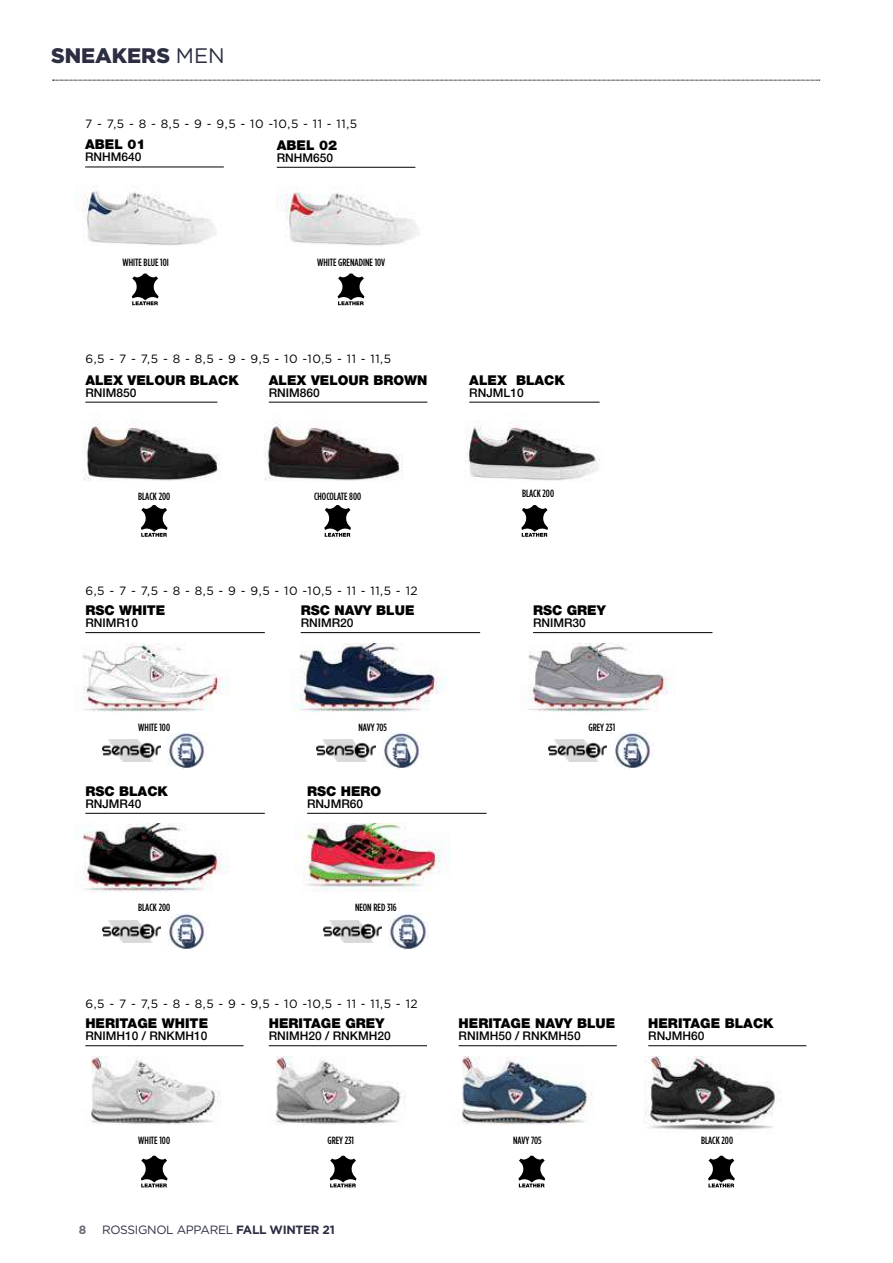
<style>
.page{position:relative;width:893px;height:1263px;background:#fff}
.page>*{position:absolute;margin:0;border:0;box-sizing:border-box;transform-origin:0 0}
.t1{font:900 21px "Gotham";color:#2c2e42}
.t2{font:900 13.5px "Helvetica Neue LT Std";color:#000}
.t3{font:12px "Gotham";letter-spacing:.05em;color:#000}
.t4{font:500 12px "Helvetica Neue LT Std";color:#000}
.t5{font:12px "Gotham";letter-spacing:-.025em;color:#2c2e42}
.t6{font:700 12px "Gotham";color:#6b6d7b}
.t7{font:500 10.5px "Gotham Condensed";color:#000}
.s1{font-weight:400}
.s2{font-weight:700}
</style>
<div class="page">
<svg style="left:53px;top:80px;width:767px;height:1px"></svg>
<img style="left:82px;top:185px;width:135px;height:60px">
<hr style="left:85px;top:167px;width:139px;height:1px;background:#000">
<hr style="left:277px;top:167px;width:138px;height:1px;background:#000">
<img style="left:277px;top:192px;width:142px;height:54px">
<svg style="left:132px;top:274px;width:27px;height:31px"></svg>
<svg style="left:338px;top:274px;width:26px;height:31px"></svg>
<img style="left:465px;top:424px;width:135px;height:57px">
<hr style="left:85px;top:402px;width:132px;height:1px;background:#000">
<hr style="left:269px;top:402px;width:158px;height:1px;background:#000">
<hr style="left:469px;top:402px;width:131px;height:1px;background:#000">
<img style="left:84px;top:422px;width:136px;height:59px">
<img style="left:265px;top:421px;width:138px;height:60px">
<svg style="left:141px;top:505px;width:27px;height:32px"></svg>
<svg style="left:324px;top:505px;width:27px;height:32px"></svg>
<svg style="left:521px;top:505px;width:27px;height:32px"></svg>
<hr style="left:85px;top:1045px;width:159px;height:1px;background:#000">
<hr style="left:269px;top:1045px;width:158px;height:1px;background:#000">
<hr style="left:459px;top:1045px;width:158px;height:1px;background:#000">
<hr style="left:648px;top:1045px;width:158px;height:1px;background:#000">
<img style="left:91px;top:1056px;width:128px;height:69px">
<img style="left:276px;top:1056px;width:129px;height:69px">
<img style="left:462px;top:1056px;width:130px;height:69px">
<img style="left:644px;top:1056px;width:137px;height:74px">
<svg style="left:141px;top:1156px;width:27px;height:31px"></svg>
<svg style="left:330px;top:1156px;width:26px;height:31px"></svg>
<svg style="left:518px;top:1156px;width:27px;height:31px"></svg>
<svg style="left:708px;top:1156px;width:27px;height:31px"></svg>
<hr style="left:85px;top:632px;width:180px;height:1px;background:#000">
<hr style="left:301px;top:632px;width:179px;height:1px;background:#000">
<hr style="left:533px;top:632px;width:179px;height:1px;background:#000">
<img style="left:82px;top:643px;width:148px;height:69px">
<img style="left:294px;top:643px;width:152px;height:69px">
<img style="left:528px;top:643px;width:148px;height:70px">
<hr style="left:85px;top:813px;width:180px;height:1px;background:#000">
<hr style="left:307px;top:813px;width:180px;height:1px;background:#000">
<img style="left:82px;top:824px;width:144px;height:68px">
<img style="left:294px;top:824px;width:156px;height:68px">
<img style="left:102px;top:739px;width:58px;height:23px">
<img style="left:317px;top:739px;width:58px;height:23px">
<img style="left:548px;top:739px;width:58px;height:23px">
<img style="left:102px;top:921px;width:58px;height:22px">
<img style="left:323px;top:921px;width:58px;height:22px">
<img style="left:168px;top:732px;width:39px;height:37px">
<img style="left:383px;top:732px;width:39px;height:37px">
<img style="left:614px;top:732px;width:39px;height:37px">
<img style="left:168px;top:914px;width:39px;height:36px">
<img style="left:389px;top:914px;width:40px;height:36px">
<h1 class="t1" style="left:51px;top:43px;width:175px">SNEAKERS <span class="s1">MEN</span></h1>
<p class="t3" style="left:85px;top:116px;width:274px">7 - 7,5 - 8 - 8,5 - 9 - 9,5 - 10 -10,5 - 11 - 11,5</p>
<p class="t2" style="left:277px;top:137px;width:62px">ABEL 02</p>
<p class="t4" style="left:277px;top:150px;width:58px">RNHM650</p>
<p class="t2" style="left:85px;top:136px;width:62px">ABEL 01</p>
<p class="t4" style="left:85px;top:150px;width:58px">RNHM640</p>
<p class="t7" style="left:122px;top:256px;width:48px">WHITE BLUE 10I</p>
<p class="t7" style="left:317px;top:257px;width:70px">WHITE GRENADINE 10V</p>
<p class="t3" style="left:85px;top:351px;width:307px">6,5 - 7 - 7,5 - 8 - 8,5 - 9 - 9,5 - 10 -10,5 - 11 - 11,5</p>
<p class="t2" style="left:85px;top:372px;width:155px">ALEX VELOUR BLACK</p>
<p class="t4" style="left:85px;top:385px;width:53px">RNIM850</p>
<p class="t2" style="left:269px;top:372px;width:160px">ALEX VELOUR BROWN</p>
<p class="t4" style="left:269px;top:385px;width:53px">RNIM860</p>
<p class="t2" style="left:469px;top:372px;width:97px">ALEX BLACK</p>
<p class="t4" style="left:469px;top:385px;width:56px">RNJML10</p>
<p class="t7" style="left:138px;top:491px;width:34px">BLACK 200</p>
<p class="t7" style="left:314px;top:491px;width:49px">CHOCOLATE 800</p>
<p class="t7" style="left:522px;top:488px;width:34px">BLACK 200</p>
<p class="t3" style="left:85px;top:583px;width:334px">6,5 - 7 - 7,5 - 8 - 8,5 - 9 - 9,5 - 10 -10,5 - 11 - 11,5 - 12</p>
<p class="t2" style="left:85px;top:602px;width:82px">RSC WHITE</p>
<p class="t4" style="left:85px;top:615px;width:54px">RNIMR10</p>
<p class="t2" style="left:301px;top:602px;width:115px">RSC NAVY BLUE</p>
<p class="t4" style="left:301px;top:615px;width:54px">RNIMR20</p>
<p class="t2" style="left:533px;top:602px;width:74px">RSC GREY</p>
<p class="t4" style="left:533px;top:615px;width:54px">RNIMR30</p>
<p class="t7" style="left:138px;top:721px;width:33px">WHITE 100</p>
<p class="t7" style="left:358px;top:721px;width:30px">NAVY 705</p>
<p class="t7" style="left:588px;top:721px;width:28px">GREY 231</p>
<p class="t2" style="left:85px;top:783px;width:84px">RSC BLACK</p>
<p class="t4" style="left:85px;top:796px;width:58px">RNJMR40</p>
<p class="t2" style="left:307px;top:783px;width:76px">RSC HERO</p>
<p class="t4" style="left:307px;top:796px;width:58px">RNJMR60</p>
<p class="t7" style="left:138px;top:902px;width:34px">BLACK 200</p>
<p class="t7" style="left:355px;top:902px;width:43px">NEON RED 316</p>
<p class="t3" style="left:85px;top:996px;width:334px">6,5 - 7 - 7,5 - 8 - 8,5 - 9 - 9,5 - 10 -10,5 - 11 - 11,5 - 12</p>
<p class="t2" style="left:85px;top:1015px;width:124px">HERITAGE WHITE</p>
<p class="t4" style="left:85px;top:1029px;width:124px">RNIMH10 / RNKMH10</p>
<p class="t2" style="left:269px;top:1015px;width:117px">HERITAGE GREY</p>
<p class="t4" style="left:269px;top:1029px;width:124px">RNIMH20 / RNKMH20</p>
<p class="t2" style="left:459px;top:1015px;width:158px">HERITAGE NAVY BLUE</p>
<p class="t4" style="left:459px;top:1029px;width:124px">RNIMH50 / RNKMH50</p>
<p class="t2" style="left:648px;top:1015px;width:127px">HERITAGE BLACK</p>
<p class="t4" style="left:648px;top:1029px;width:58px">RNJMH60</p>
<p class="t7" style="left:138px;top:1134px;width:33px">WHITE 100</p>
<p class="t7" style="left:327px;top:1134px;width:28px">GREY 231</p>
<p class="t7" style="left:513px;top:1134px;width:30px">NAVY 705</p>
<p class="t7" style="left:701px;top:1134px;width:34px">BLACK 200</p>
<p class="t6" style="left:79px;top:1222px;width:9px">8</p>
<p class="t5" style="left:102px;top:1222px;width:234px">ROSSIGNOL APPAREL <span class="s2">FALL WINTER 21</span></p>
</div>
